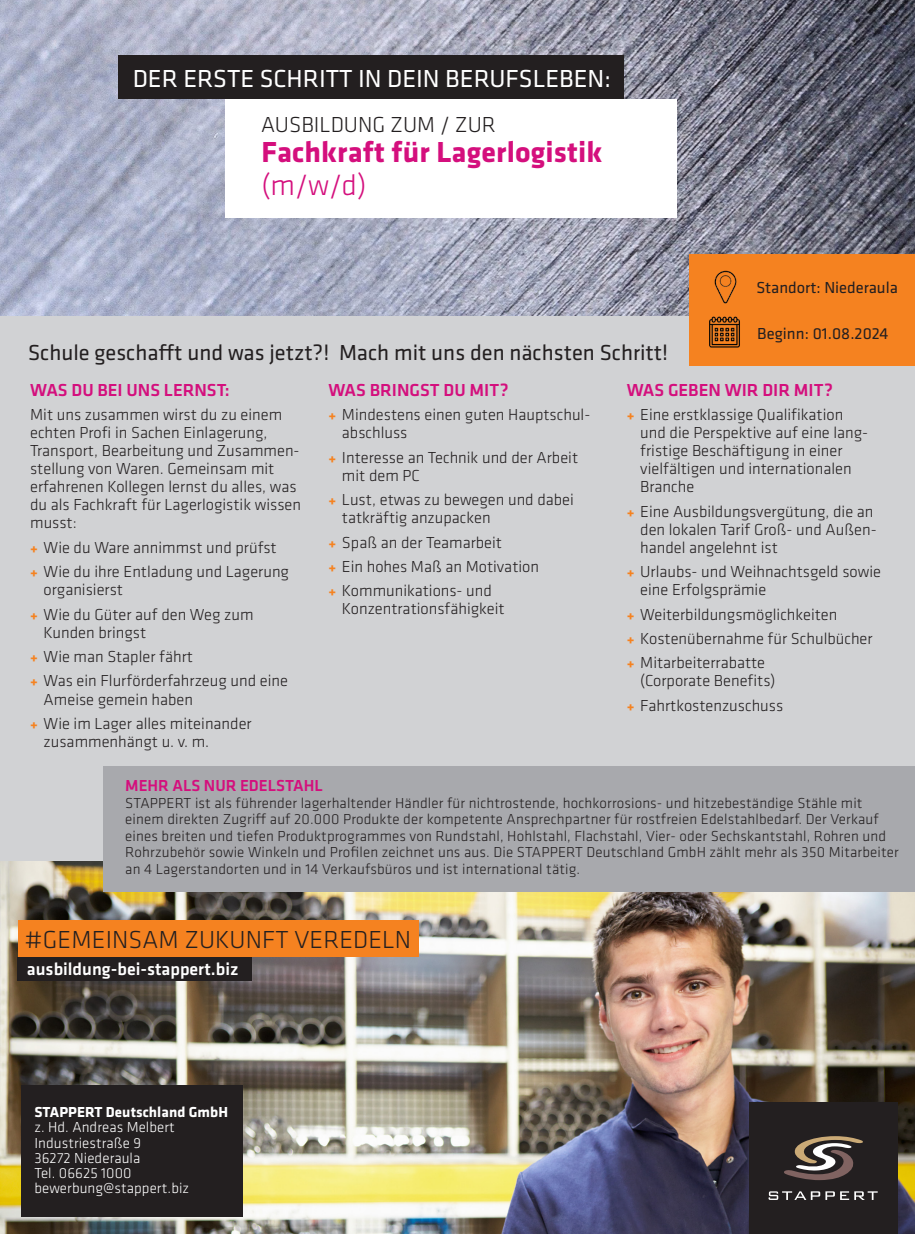
<style>
.page{position:relative;width:915px;height:1234px;background:#fff}
.page>*{position:absolute;margin:0;border:0;box-sizing:border-box;transform-origin:0 0}
._01_A_Überschrift_Artikel{font:700 30px/33px "Klavika";letter-spacing:.005em;color:#d40f7d}
.t1{font:25.5px "Klavika";color:#fff}
._01_A_Überschrift_Artikel-2{font:300 25.5px "Klavika";letter-spacing:.005em;color:#231f20}
.t2{font:22.5px "Klavika";color:#231f20}
.t3{font:300 22.5px "Klavika Basic";color:#231f20}
.Einleitung{font:500 18px "Klavika";color:#d40f7d}
.t4{font:500 18px "Klavika Basic";color:#fff}
.Einleitung-2{font:300 16.5px/18px "Klavika";color:#231f20}
._01_A_Überschrift_Artikel-3{font:16.5px "Klavika";color:#231f20}
._03_Zwischenüberschrift{font:500 16.5px "Klavika";color:#d40f7d}
._02_Fließtext-Klavika-light{font:300 15px/16.5px "Klavika";letter-spacing:.01em;color:#231f20}
._01_A_Überschrift_Artikel-4{font:300 15px "Klavika";letter-spacing:.005em;color:#fff}
._01_A_Überschrift_Artikel-5{font:700 15px "Klavika";letter-spacing:.005em;color:#fff}
.s1{font-weight:300}
.s2{font-weight:700;font-size:15px;color:#f58220}
</style>
<div class="page">
<img style="left:0;top:0;width:914px;height:317px">
<div style="left:0;top:317px;width:914px;height:736px;background:#d1d2d4"></div>
<div style="left:689px;top:254px;width:225px;height:111px;background:#f58220"></div>
<img style="left:714px;top:270px;width:23px;height:34px">
<img style="left:0;top:861px;width:914px;height:372px">
<div style="left:748px;top:1101px;width:148px;height:132px;background:#231f20"></div>
<svg style="left:854px;top:1191px;width:23px;height:8px"></svg>
<svg style="left:768px;top:1191px;width:80px;height:8px"></svg>
<svg style="left:784px;top:1136px;width:78px;height:43px"></svg>
<div style="left:103px;top:765px;width:811px;height:126px;background:#a8a9ad"></div>
<div style="left:22px;top:1084px;width:221px;height:132px;background:#231f20"></div>
<img style="left:709px;top:316px;width:31px;height:32px">
<div style="left:119px;top:55px;width:505px;height:44px;background:#231f20"></div>
<div style="left:225px;top:99px;width:451px;height:118px;background:#fff"></div>
<div style="left:18px;top:919px;width:400px;height:37px;background:#f58220"></div>
<div style="left:18px;top:957px;width:234px;height:24px;background:#231f20"></div>
<p class="t1" style="left:133px;top:62px;width:479px">DER ERSTE SCHRITT IN DEIN BERUFSLEBEN:</p>
<p class="t3" style="left:261px;top:111px;width:236px">AUSBILDUNG ZUM / ZUR</p>
<p class="_01_A_Überschrift_Artikel" style="left:261px;top:134px;width:342px">Fachkraft für Lagerlogistik <span class="s1">(m/w/d)</span></p>
<p class="t2" style="left:28px;top:337px;width:641px">Schule geschafft und was jetzt?! Mach mit uns den nächsten Schritt!</p>
<p class="_01_A_Überschrift_Artikel-3" style="left:756px;top:277px;width:143px">Standort: Niederaula</p>
<p class="_01_A_Überschrift_Artikel-3" style="left:756px;top:323px;width:133px">Beginn: 01.08.2024</p>
<p class="Einleitung" style="left:30px;top:378px;width:201px">WAS DU BEI UNS LERNST:</p>
<p class="Einleitung-2" style="left:30px;top:405px;width:272px">Mit uns zusammen wirst du zu einem echten Profi in Sachen Einlagerung, Transport, Bearbeitung und Zusammen&shy;stellung von Waren. Gemeinsam mit erfahrenen Kollegen lernst du alles, was du als Fachkraft für Lagerlogistik wissen musst:</p>
<p class="Einleitung-2" style="left:30px;top:538px;width:248px"><span class="s2">+</span> Wie du Ware annimmst und prüfst</p>
<p class="Einleitung-2" style="left:44px;top:562px;width:247px;text-indent:-13px"><span class="s2">+</span> Wie du ihre Entladung und Lagerung organisierst</p>
<p class="Einleitung-2" style="left:44px;top:605px;width:211px;text-indent:-13px"><span class="s2">+</span> Wie du Güter auf den Weg zum<br>Kunden bringst</p>
<p class="Einleitung-2" style="left:30px;top:647px;width:164px"><span class="s2">+</span> Wie man Stapler fährt</p>
<p class="Einleitung-2" style="left:44px;top:671px;width:246px;text-indent:-13px"><span class="s2">+</span> Was ein Flurförderfahrzeug und eine<br>Ameise gemein haben</p>
<p class="Einleitung-2" style="left:44px;top:714px;width:209px;text-indent:-13px"><span class="s2">+</span> Wie im Lager alles miteinander zusammenhängt u. v. m.</p>
<p class="Einleitung" style="left:328px;top:378px;width:182px">WAS BRINGST DU MIT?</p>
<p class="Einleitung-2" style="left:342px;top:405px;width:250px;text-indent:-14px"><span class="s2">+</span> Mindestens einen guten Hauptschul&shy;abschluss</p>
<p class="Einleitung-2" style="left:342px;top:448px;width:237px;text-indent:-13px"><span class="s2">+</span> Interesse an Technik und der Arbeit mit dem PC</p>
<p class="Einleitung-2" style="left:342px;top:490px;width:233px;text-indent:-13px"><span class="s2">+</span> Lust, etwas zu bewegen und dabei tatkräftig anzupacken</p>
<p class="Einleitung-2" style="left:328px;top:533px;width:175px"><span class="s2">+</span> Spaß an der Teamarbeit</p>
<p class="Einleitung-2" style="left:328px;top:557px;width:212px"><span class="s2">+</span> Ein hohes Maß an Motivation</p>
<p class="Einleitung-2" style="left:342px;top:581px;width:164px;text-indent:-13px"><span class="s2">+</span> Kommunikations- und<br>Konzentrationsfähigkeit</p>
<p class="Einleitung" style="left:626px;top:378px;width:208px">WAS GEBEN WIR DIR MIT?</p>
<p class="Einleitung-2" style="left:640px;top:405px;width:229px;text-indent:-14px"><span class="s2">+</span> Eine erstklassige Qualifikation und die Perspektive auf eine lang&shy;fristige Beschäftigung in einer vielfältigen und internationalen<br>Branche</p>
<p class="Einleitung-2" style="left:640px;top:502px;width:238px;text-indent:-14px"><span class="s2">+</span> Eine Ausbildungsvergütung, die an den lokalen Tarif Groß- und Außen&shy;handel angelehnt ist</p>
<p class="Einleitung-2" style="left:640px;top:562px;width:242px;text-indent:-14px"><span class="s2">+</span> Urlaubs- und Weihnachtsgeld sowie eine Erfolgsprämie</p>
<p class="Einleitung-2" style="left:626px;top:605px;width:212px"><span class="s2">+</span> Weiterbildungsmöglichkeiten</p>
<p class="Einleitung-2" style="left:626px;top:629px;width:247px"><span class="s2">+</span> Kostenübernahme für Schulbücher</p>
<p class="Einleitung-2" style="left:640px;top:653px;width:137px;text-indent:-14px"><span class="s2">+</span> Mitarbeiterrabatte (Corporate Benefits)</p>
<p class="Einleitung-2" style="left:626px;top:696px;width:158px"><span class="s2">+</span> Fahrtkostenzuschuss</p>
<p class="_03_Zwischenüberschrift" style="left:125px;top:774px;width:199px">MEHR ALS NUR EDELSTAHL</p>
<p class="_02_Fließtext-Klavika-light" style="left:125px;top:794px;width:774px">STAPPERT ist als führender lagerhaltender Händler für nichtrostende, hochkorrosions- und hitzebeständige Stähle mit einem direkten Zugriff auf 20.000 Produkte der kompetente Ansprechpartner für rostfreien Edelstahlbedarf. Der Verkauf eines breiten und tiefen Produktprogrammes von Rundstahl, Hohlstahl, Flachstahl, Vier- oder Sechskantstahl, Rohren und Rohrzubehör sowie Winkeln und Profilen zeichnet uns aus. Die STAPPERT Deutschland GmbH zählt mehr als 350 Mitarbeiter an 4 Lagerstandorten und in 14 Verkaufsbüros und ist international tätig.</p>
<p class="_01_A_Überschrift_Artikel-2" style="left:24px;top:923px;width:388px">#GEMEINSAM ZUKUNFT VEREDELN</p>
<p class="t4" style="left:27px;top:956px;width:213px">ausbildung-bei-stappert.biz</p>
<p class="_01_A_Überschrift_Artikel-5" style="left:34px;top:1101px;width:195px">STAPPERT Deutschland GmbH</p>
<p class="_01_A_Überschrift_Artikel-4" style="left:34px;top:1118px;width:142px">z. Hd. Andreas Melbert</p>
<p class="_01_A_Überschrift_Artikel-4" style="left:34px;top:1133px;width:108px">Industriestraße 9</p>
<p class="_01_A_Überschrift_Artikel-4" style="left:34px;top:1148px;width:107px">36272 Niederaula</p>
<p class="_01_A_Überschrift_Artikel-4" style="left:34px;top:1163px;width:99px">Tel. 06625 1000</p>
<p class="_01_A_Überschrift_Artikel-4" style="left:34px;top:1178px;width:156px">bewerbung@stappert.biz</p>
</div>
